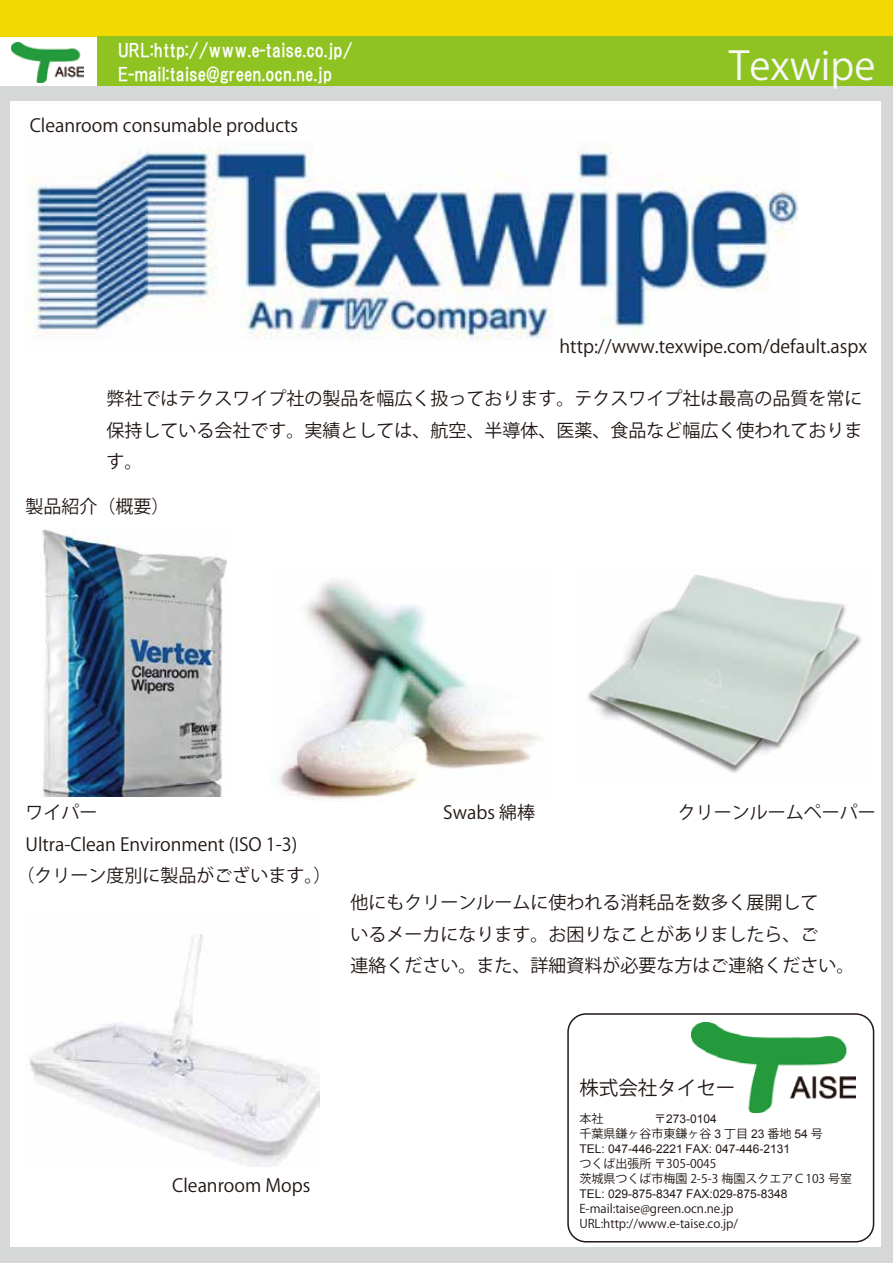
<style>
.page{position:relative;width:893px;height:1263px;background:#fff}
.page>*{position:absolute;margin:0;border:0;box-sizing:border-box;transform-origin:0 0}
.t1{font:39px "Koz Go Pro";color:#f7f8f8}
.t2{font:19.5px "Koz Go Pro";color:#221815}
.t3{font:18px/31.5px "Koz Go Pro";color:#221815;text-align:justify}
.t4{font:18px/24px "HGP Gothic E";color:#fff}
.t5{font:12px/15px "Koz Go Pro";color:#221815}
.t6{font:12px "Arial";color:#221815}
.s1{font-family:"Koz Go Pro"}
.s2{font-family:"Arial"}
</style>
<div class="page">
<div style="left:0;top:86px;width:893px;height:1177px;background:#d6d7d7"></div>
<div style="left:11px;top:101px;width:870px;height:1145px;background:#fff"></div>
<div style="left:0;top:0;width:893px;height:36px;background:#f1d800"></div>
<div style="left:98px;top:36px;width:795px;height:50px;background:#8fc322"></div>
<img style="left:691px;top:1022px;width:165px;height:90px">
<div style="left:567px;top:1013px;width:307px;height:229px;border:2px solid #221815;border-radius:18px"></div>
<img style="left:11px;top:43px;width:72px;height:39px">
<img style="left:28px;top:147px;width:770px;height:193px">
<img style="left:29px;top:934px;width:290px;height:232px">
<img style="left:41px;top:528px;width:185px;height:268px">
<img style="left:271px;top:579px;width:271px;height:221px">
<img style="left:587px;top:574px;width:275px;height:199px">
<p class="t4" style="left:118px;top:38px;width:248px">URL:http://www.e-taise.co.jp/　<br>E-mail:taise@green.ocn.ne.jp</p>
<p class="t3" style="left:30px;top:110px;width:270px">Cleanroom consumable products</p>
<h1 class="t1" style="left:729px;top:40px;width:148px">Texwipe</h1>
<p class="t3" style="left:560px;top:331px;width:309px">http://www.texwipe.com/default.aspx</p>
<p class="t3" style="left:107px;top:383px;width:758px">弊社ではテクスワイプ社の製品を幅広く扱っております。テクスワイプ社は最高の品質を常に保持している会社です。実績としては、航空、半導体、医薬、食品など幅広く使われております。</p>
<p class="t3" style="left:26px;top:491px;width:145px">製品紹介（概要）</p>
<p class="t3" style="left:26px;top:797px;width:73px">ワイパー</p>
<p class="t3" style="left:26px;top:829px;width:273px">Ultra-Clean Environment (ISO 1-3)</p>
<p class="t3" style="left:16px;top:860px;width:316px">（クリーン度別に製品がございます。）</p>
<p class="t3" style="left:443px;top:797px;width:94px">Swabs 綿棒</p>
<p class="t3" style="left:678px;top:797px;width:199px">クリーンルームペーパー</p>
<p class="t3" style="left:350px;top:887px;width:505px;text-align:left">他にもクリーンルームに使われる消耗品を数多く展開して<br>いるメーカになります。お困りなことがありましたら、ご<br>連絡ください。また、詳細資料が必要な方はご連絡ください。</p>
<p class="t3" style="left:172px;top:1170px;width:140px">Cleanroom Mops</p>
<p class="t2" style="left:579px;top:1075px;width:157px">株式会社タイセー</p>
<p class="t6" style="left:579px;top:1110px;width:139px"><span class="s1">本社　　　　 〒</span>273-0104</p>
<p class="t5" style="left:579px;top:1126px;width:245px">千葉県鎌ヶ谷市東鎌ヶ谷 <span class="s2">3</span> 丁目 <span class="s2">23</span> 番地 <span class="s2">54</span> 号</p>
<p class="t6" style="left:579px;top:1140px;width:212px">TEL: 047-446-2221 FAX: 047-446-2131</p>
<p class="t5" style="left:579px;top:1156px;width:274px">つくば出張所 〒305-0045　<br>茨城県つくば市梅園 2-5-3 梅園スクエアＣ103 号室</p>
<p class="t6" style="left:579px;top:1185px;width:210px">TEL: 029-875-8347 FAX:029-875-8348</p>
<p class="t5" style="left:579px;top:1201px;width:160px">E-mail:taise@green.ocn.ne.jp<br>URL:http://www.e-taise.co.jp/</p>
</div>
